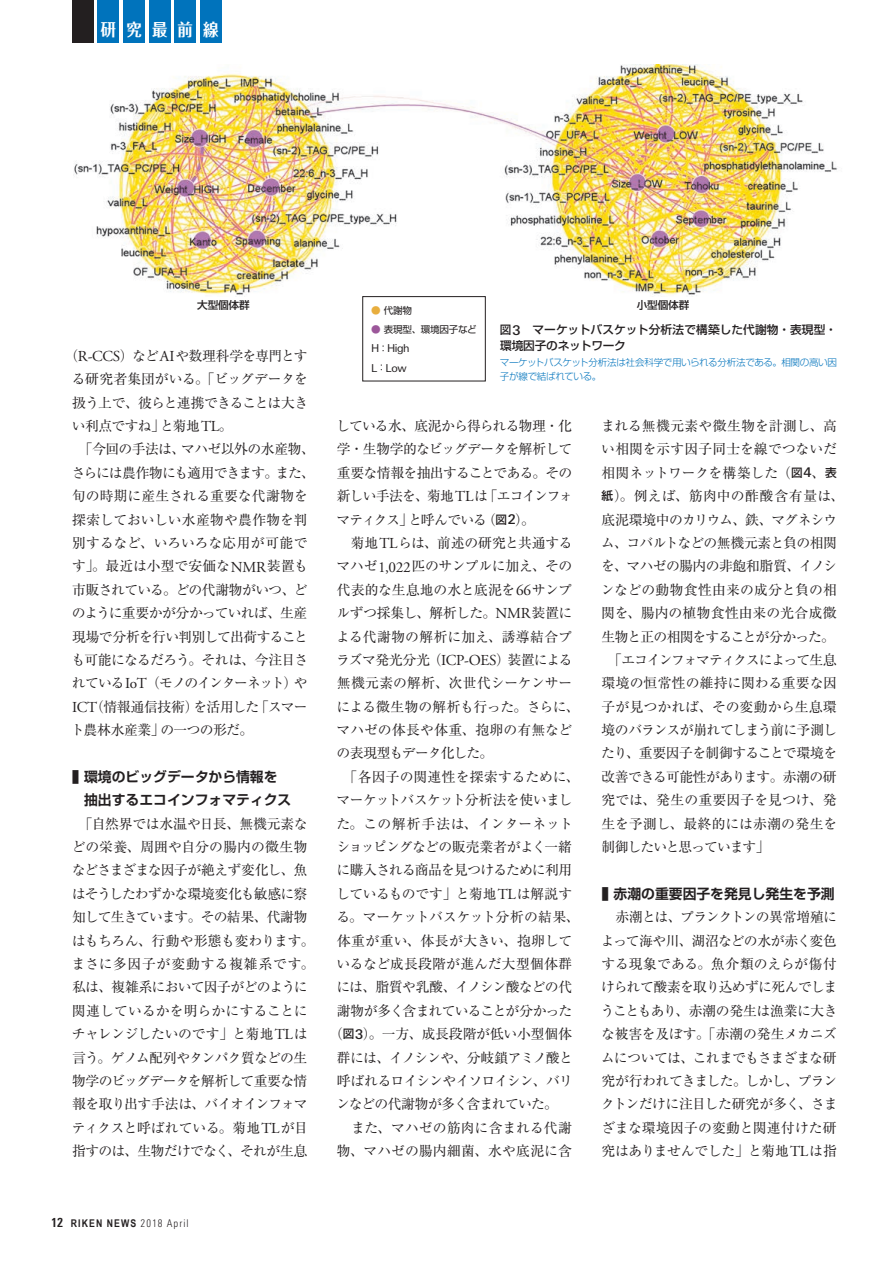
<style>
.page{position:relative;width:893px;height:1263px;background:#fff}
.page>*{position:absolute;margin:0;border:0;box-sizing:border-box;transform-origin:0 0}
.t1{font:700 16.95px "Folk Pro";color:#fff;scale:.9 1}
.t2{font:13.8px/23.4px "Ryumin Pr 6";letter-spacing:-.03em;color:#231f20}
.t3{font:13.8px "Ryumin Pr 6";letter-spacing:-.055em;color:#231f20}
.t4{font:13.8px "Ryumin Pr 6";letter-spacing:.01em;color:#231f20}
.t5{font:13.8px "Ryumin Pr 6";letter-spacing:.015em;color:#231f20}
.t6{font:700 13.8px/23.4px "Shin Go Pr 6 De";color:#231f20}
.t7{font:13.8px "Ryumin Pr 6";letter-spacing:-.05em;color:#231f20}
.t8{font:13.8px "Ryumin Pr 6";letter-spacing:-.08em;color:#231f20}
.t9{font:13.8px "Ryumin Pr 6";letter-spacing:-.01em;color:#231f20}
.t10{font:13.8px "Ryumin Pr 6";letter-spacing:-.06em;color:#231f20}
.t11{font:13.8px "Ryumin Pr 6";letter-spacing:-.075em;color:#231f20}
.t12{font:13.8px "Ryumin Pr 6";letter-spacing:.025em;color:#231f20}
.t13{font:13.8px "Ryumin Pr 6";letter-spacing:-.065em;color:#231f20}
.t14{font:500 11.7px/15.9px "Shin Go Pr 6";letter-spacing:.005em;color:#231f20}
.t15{font:10.95px/19.2px "Linotype Univers Basic";letter-spacing:-.035em;color:#231f20}
.t16{font:700 10.65px "Arial Narrow";letter-spacing:.1em;color:#231f20}
.t17{font:500 10.65px "Shin Go Pr 6";letter-spacing:-.015em;color:#231f20}
.t18{font:300 9.6px/13.8px "Shin Go Pr 6";letter-spacing:-.04em;color:#0073bc}
.t19{font:9.6px "Shin Go Pr 6";letter-spacing:-.02em;color:#231f20}
.s1{color:#e8ae3e}
.s2{color:#9c579a}
.s3{font-family:"Shin Go Pr 6";font-size:9.6px}
.s4{font-family:"Linotype Univers Basic";font-size:13.35px}
.s5{font-family:"Adobe Garamond Pro";font-size:15.15px}
.s6{font-size:15.9px}
.s7{font-family:"Shin Go Pr 6";font-weight:500;font-size:11.7px}
.s8{font-family:"Linotype Univers Basic";font-weight:500;font-size:13.35px}
.s9{font-family:"Linotype Univers";font-stretch:condensed;font-size:12.75px}
.s10{font-family:"Linotype Univers";font-weight:300;font-stretch:condensed}
</style>
<div class="page">
<img style="left:73px;top:64px;width:765px;height:231px">
<div style="left:98px;top:0;width:21px;height:43px;background:#0073bc"></div>
<div style="left:123px;top:0;width:22px;height:43px;background:#0073bc"></div>
<div style="left:149px;top:0;width:21px;height:43px;background:#0073bc"></div>
<div style="left:174px;top:0;width:22px;height:43px;background:#0073bc"></div>
<div style="left:200px;top:0;width:21px;height:43px;background:#0073bc"></div>
<div style="left:72px;top:0;width:22px;height:43px;background:#231f20"></div>
<div style="left:362px;top:296px;width:123px;height:85px;border:1px solid #231f20"></div>
<p class="t1" style="left:101px;top:15px;width:132px">研 究 最 前 線</p>
<p class="t17" style="left:197px;top:296px;width:54px">大型個体群</p>
<p class="t17" style="left:637px;top:296px;width:54px">小型個体群</p>
<p class="t19" style="left:371px;top:302px;width:42px"><span class="s1">●</span> 代謝物</p>
<p class="t19" style="left:371px;top:321px;width:107px"><span class="s2">●</span> 表現型、環境因子など</p>
<p class="t15" style="left:371px;top:339px;width:40px">H<span class="s3">：</span>High<br>L<span class="s3">：</span>Low</p>
<p class="t14" style="left:500px;top:321px;width:338px">図<span class="s4">3</span>　マーケットバスケット分析法で構築した代謝物・表現型・環境因子のネットワーク</p>
<p class="t18" style="left:500px;top:355px;width:339px">マーケットバスケット分析法は社会科学で用いられる分析法である。相関の高い因子が線で結ばれている。</p>
<p class="t2" style="left:71px;top:343px;width:246px;text-indent:-6px">（<span class="s5">R-CCS</span>）など<span class="s5">AI</span>や数理科学を専門とする研究者集団がいる。「ビッグデータを扱う上で、彼らと連携できることは大きい利点ですね」と菊地<span class="s5">TL</span>。<br>　「今回の手法は、マハゼ以外の水産物、さらには農作物にも適用できます。また、旬の時期に産生される重要な代謝物を探索しておいしい水産物や農作物を判別するなど、いろいろな応用が可能です」。最近は小型で安価な<span class="s5">NMR</span>装置も市販されている。どの代謝物がいつ、どのように重要かが分かっていれば、生産現場で分析を行い判別して出荷することも可能になるだろう。それは、今注目されている<span class="s5">IoT</span>（モノのインターネット）や<br><span class="s5">ICT</span>（情報通信技術）を活用した「スマート農林水産業」の一つの形だ。</p>
<p class="t6" style="left:84px;top:764px;width:209px;text-indent:-12px"><span class="s6">■</span> 環境のビッグデータから情報を抽出するエコインフォマティクス</p>
<p class="t2" style="left:71px;top:811px;width:245px">　「自然界では水温や日長、無機元素などの栄養、周囲や自分の腸内の微生物などさまざまな因子が絶えず変化し、魚はそうしたわずかな環境変化も敏感に察知して生きています。その結果、代謝物はもちろん、行動や形態も変わります。まさに多因子が変動する複雑系です。私は、複雑系において因子がどのように関連しているかを明らかにすることにチャレンジしたいのです」と菊地<span class="s5">TL</span>は言う。ゲノム配列やタンパク質などの生物学のビッグデータを解析して重要な情報を取り出す手法は、バイオインフォマティクスと呼ばれている。菊地<span class="s5">TL</span>が目指すのは、生物だけでなく、それが生息</p>
<p class="t2" style="left:601px;top:413px;width:245px">まれる無機元素や微生物を計測し、高い相関を示す因子同士を線でつないだ相関ネットワークを構築した（<span class="s7">図</span><span class="s8">4</span>、<span class="s7">表紙</span>）。例えば、筋肉中の酢酸含有量は、底泥環境中のカリウム、鉄、マグネシウム、コバルトなどの無機元素と負の相関を、マハゼの腸内の非飽和脂質、イノシンなどの動物食性由来の成分と負の相関を、腸内の植物食性由来の光合成微生物と正の相関をすることが分かった。　「エコインフォマティクスによって生息環境の恒常性の維持に関わる重要な因子が見つかれば、その変動から生息環境のバランスが崩れてしまう前に予測したり、重要因子を制御することで環境を改善できる可能性があります。赤潮の研究では、発生の重要因子を見つけ、発生を予測し、最終的には赤潮の発生を制御したいと思っています」</p>
<p class="t6" style="left:602px;top:881px;width:234px"><span class="s6">■</span> 赤潮の重要因子を発見し発生を予測</p>
<p class="t2" style="left:601px;top:904px;width:238px;text-align:justify">　赤潮とは、プランクトンの異常増殖によって海や川、湖沼などの水が赤く変色する現象である。魚介類のえらが傷付けられて酸素を取り込めずに死んでしまうこともあり、赤潮の発生は漁業に大きな被害を及ぼす。「赤潮の発生メカニズムについては、これまでもさまざまな研究が行われてきました。しかし、プランクトンだけに注目した研究が多く、さまざまな環境因子の変動と関連付けた研究はありませんでした」と菊地<span class="s5">TL</span>は指</p>
<p class="t3" style="left:336px;top:415px;width:238px">している水、底泥から得られる物理・化</p>
<p class="t3" style="left:337px;top:438px;width:237px">学・生物学的なビッグデータを解析して</p>
<p class="t2" style="left:337px;top:460px;width:237px">重要な情報を抽出することである。その</p>
<p class="t8" style="left:337px;top:485px;width:237px">新しい手法を、菊地<span class="s5">TL</span>は「エコインフォ</p>
<p class="t11" style="left:337px;top:509px;width:200px">マティクス」と呼んでいる（<span class="s7">図</span><span class="s8">2</span>）。</p>
<p class="t2" style="left:337px;top:530px;width:237px">　菊地<span class="s5">TL</span>らは、前述の研究と共通する</p>
<p class="t2" style="left:337px;top:554px;width:237px">マハゼ<span class="s5">1,022</span>匹のサンプルに加え、その</p>
<p class="t9" style="left:337px;top:579px;width:237px">代表的な生息地の水と底泥を<span class="s5">66</span>サンプ</p>
<p class="t2" style="left:337px;top:600px;width:237px">ルずつ採集し、解析した。<span class="s5">NMR</span>装置に</p>
<p class="t5" style="left:336px;top:625px;width:237px">よる代謝物の解析に加え、誘導結合プ</p>
<p class="t2" style="left:336px;top:647px;width:238px">ラズマ発光分光（<span class="s5">ICP-OES</span>）装置による</p>
<p class="t4" style="left:337px;top:672px;width:237px">無機元素の解析、次世代シーケンサー</p>
<p class="t2" style="left:336px;top:694px;width:245px">による微生物の解析も行った。さらに、</p>
<p class="t4" style="left:337px;top:719px;width:237px">マハゼの体長や体重、抱卵の有無など</p>
<p class="t13" style="left:337px;top:742px;width:158px">の表現型もデータ化した。</p>
<p class="t4" style="left:337px;top:766px;width:244px">　「各因子の関連性を探索するために、</p>
<p class="t3" style="left:337px;top:789px;width:237px">マーケットバスケット分析法を使いまし</p>
<p class="t5" style="left:337px;top:813px;width:238px">た。この解析手法は、インターネット</p>
<p class="t2" style="left:336px;top:834px;width:237px">ショッピングなどの販売業者がよく一緒</p>
<p class="t10" style="left:336px;top:859px;width:237px">に購入される商品を見つけるために利用</p>
<p class="t2" style="left:336px;top:881px;width:238px">しているものです」と菊地<span class="s5">TL</span>は解説す</p>
<p class="t2" style="left:336px;top:904px;width:245px">る。マーケットバスケット分析の結果、</p>
<p class="t12" style="left:337px;top:929px;width:237px">体重が重い、体長が大きい、抱卵して</p>
<p class="t4" style="left:337px;top:953px;width:237px">いるなど成長段階が進んだ大型個体群</p>
<p class="t2" style="left:336px;top:975px;width:237px">には、脂質や乳酸、イノシン酸などの代</p>
<p class="t7" style="left:337px;top:1000px;width:237px">謝物が多く含まれていることが分かった</p>
<p class="t2" style="left:329px;top:1021px;width:244px">（<span class="s7">図</span><span class="s8">3</span>）。一方、成長段階が低い小型個体</p>
<p class="t7" style="left:337px;top:1046px;width:237px">群には、イノシンや、分岐鎖アミノ酸と</p>
<p class="t3" style="left:337px;top:1070px;width:238px">呼ばれるロイシンやイソロイシン、バリ</p>
<p class="t3" style="left:336px;top:1093px;width:223px">ンなどの代謝物が多く含まれていた。</p>
<p class="t4" style="left:337px;top:1117px;width:237px">　また、マハゼの筋肉に含まれる代謝</p>
<p class="t5" style="left:337px;top:1140px;width:237px">物、マハゼの腸内細菌、水や底泥に含</p>
<p class="t16" style="left:51px;top:1215px;width:139px"><span class="s9">12</span> RIKEN NEWS <span class="s10">2018 April</span></p>
</div>
